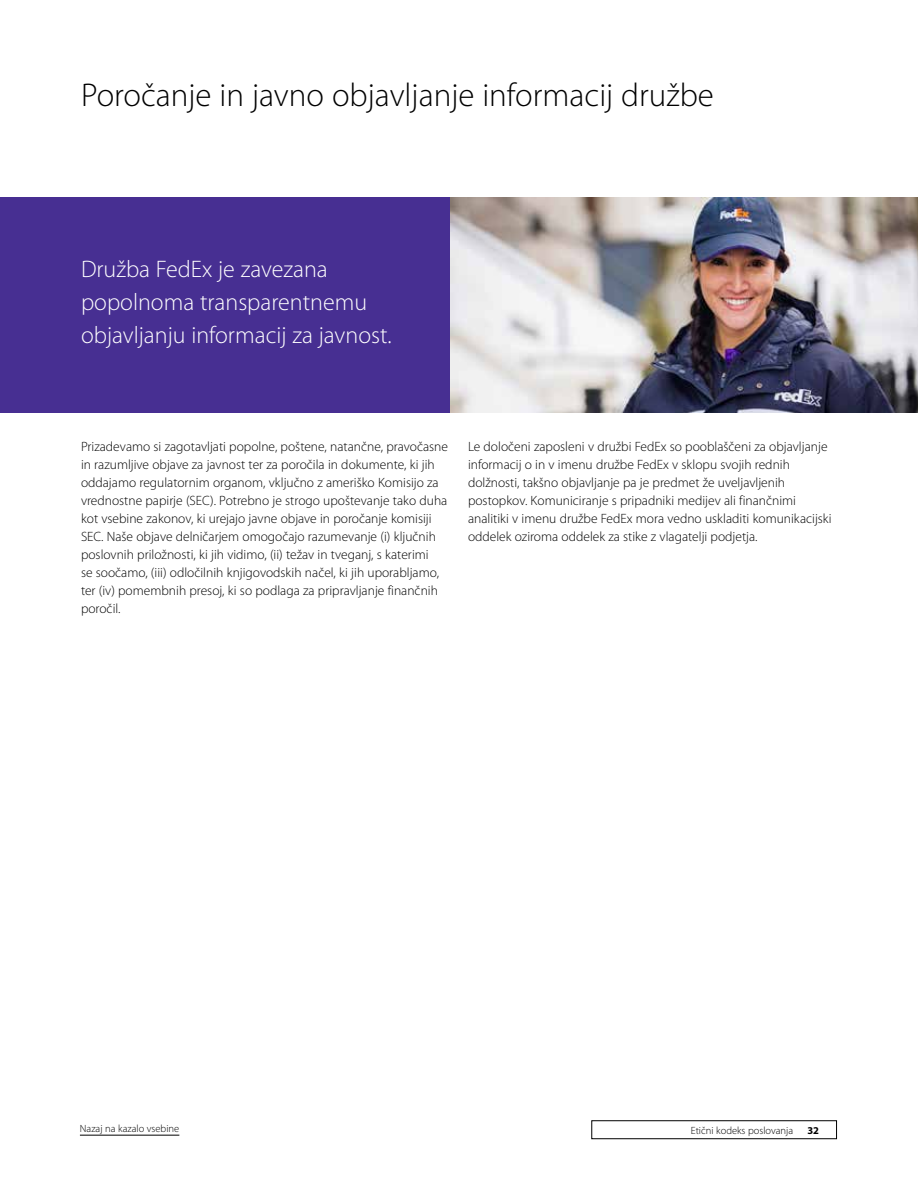
<style>
.page{position:relative;width:918px;height:1188px;background:#fff}
.page>*{position:absolute;margin:0;border:0;box-sizing:border-box;transform-origin:0 0}
.t1{font:300 33px "Myriad Pro";color:#000}
.t2{font:300 24px/33px "Myriad Pro";color:#fff}
.t3{font:300 13.5px/18px "Myriad Pro";color:#000}
.t4{font:300 10.5px "Myriad Pro";color:#000}
.t5{font:700 10.5px "Myriad Pro";color:#000}
</style>
<div class="page">
<div style="left:592px;top:1121px;width:245px;height:18px;border:1px solid #000"></div>
<hr style="left:80px;top:1135px;width:99px;height:1px;background:#000">
<div style="left:0;top:197px;width:918px;height:216px;background:#472f92"></div>
<img style="left:450px;top:198px;width:468px;height:215px">
<h1 class="t1" style="left:81px;top:75px;width:635px">Poročanje in javno objavljanje informacij družbe</h1>
<h2 class="t2" style="left:81px;top:252px;width:312px">Družba FedEx je zavezana popolnoma transparentnemu objavljanju informacij za javnost.</h2>
<p class="t3" style="left:81px;top:437px;width:369px">Prizadevamo si zagotavljati popolne, poštene, natančne, pravočasne in razumljive objave za javnost ter za poročila in dokumente, ki jih oddajamo regulatornim organom, vključno z ameriško Komisijo za vrednostne papirje (SEC). Potrebno je strogo upoštevanje tako duha kot vsebine zakonov, ki urejajo javne objave in poročanje komisiji SEC. Naše objave delničarjem omogočajo razumevanje (i) ključnih poslovnih priložnosti, ki jih vidimo, (ii) težav in tveganj, s katerimi<br>se soočamo, (iii) odločilnih knjigovodskih načel, ki jih uporabljamo, ter (iv) pomembnih presoj, ki so podlaga za pripravljanje finančnih poročil.</p>
<p class="t3" style="left:468px;top:437px;width:365px">Le določeni zaposleni v družbi FedEx so pooblaščeni za objavljanje informacij o in v imenu družbe FedEx v sklopu svojih rednih dolžnosti, takšno objavljanje pa je predmet že uveljavljenih postopkov. Komuniciranje s pripadniki medijev ali finančnimi analitiki v imenu družbe FedEx mora vedno uskladiti komunikacijski oddelek oziroma oddelek za stike z vlagatelji podjetja.</p>
<p class="t4" style="left:80px;top:1122px;width:101px">Nazaj na kazalo vsebine</p>
<p class="t4" style="left:691px;top:1124px;width:104px">Etični kodeks poslovanja</p>
<p class="t5" style="left:807px;top:1123px;width:13px">32</p>
</div>
